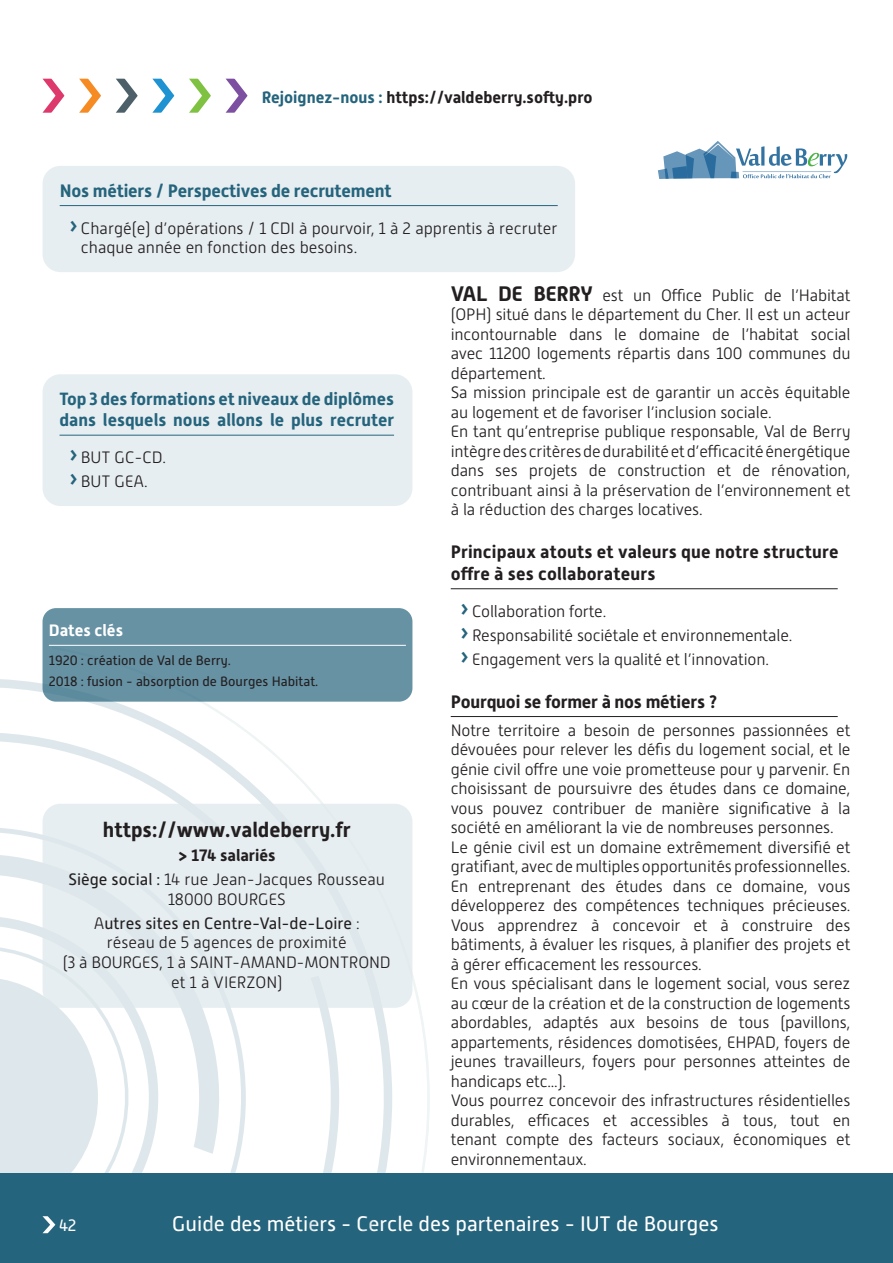
<style>
.page{position:relative;width:893px;height:1263px;background:#fff}
.page>*{position:absolute;margin:0;border:0;box-sizing:border-box;transform-origin:0 0}
.t1{font:21px "Alwyn New";color:#fff}
.t2{font:700 21px "Alwyn New";color:#231f20}
.ITEM{font:700 18px/21.6px "Alwyn New";letter-spacing:.01em;color:#231f20}
.ITEM_bleu{font:700 18px "Alwyn New";letter-spacing:-.01em;color:#25647d}
.ITEM-2{font:700 18px "Alwyn New";letter-spacing:-.01em;color:#231f20}
.ITEM_bleu-2{font:700 17.7px/21.6px "Alwyn New";color:#25647d}
.t3{font:300 16.5px/19.5px "Alwyn New";letter-spacing:-.01em;color:#231f20;text-align:justify}
.t4{font:700 16.5px "Alwyn New";color:#231f20}
.t5{font:16.5px "Alwyn New";color:#231f20}
.Dates_clés_blanc{font:700 16.5px "Alwyn New";color:#fff}
.t6{font:16.5px "Alwyn New";color:#fff}
.Paragraphe_dates_cles{font:13.5px "Alwyn New";color:#231f20}
.s1{color:#25647d}
.s2{font-weight:400;font-size:28.5px;color:#25647d}
.s3{font-weight:400}
.s4{font-weight:300}
.s5{font-weight:700;font-size:21px}
</style>
<div class="page">
<div style="left:0;top:1174px;width:893px;height:89px;background:#25647d"></div>
<svg style="left:0;top:646px;width:431px;height:528px"></svg>
<svg style="left:0;top:946px;width:143px;height:288px"></svg>
<hr style="left:451px;top:588px;width:387px;height:1px;background:#231f20">
<hr style="left:451px;top:716px;width:387px;height:1px;background:#231f20">
<div style="left:43px;top:166px;width:532px;height:106px;background:#e7eef1;border-radius:18px"></div>
<hr style="left:60px;top:205px;width:498px;height:1px;background:#25647d">
<div style="left:43px;top:374px;width:369px;height:132px;background:#e7eef1;border-radius:18px"></div>
<hr style="left:60px;top:435px;width:334px;height:1px;background:#25647d">
<div style="left:43px;top:804px;width:369px;height:204px;background:#e7eef1;border-radius:18px"></div>
<svg style="left:658px;top:141px;width:189px;height:38px"></svg>
<div style="left:43px;top:608px;width:369px;height:94px;background:#6692a4;border-radius:14px"></div>
<hr style="left:49px;top:645px;width:357px;height:1px;background:#fff">
<svg style="left:43px;top:79px;width:21px;height:34px"></svg>
<svg style="left:79px;top:79px;width:22px;height:34px"></svg>
<svg style="left:116px;top:79px;width:22px;height:34px"></svg>
<svg style="left:152px;top:79px;width:22px;height:34px"></svg>
<svg style="left:189px;top:79px;width:22px;height:34px"></svg>
<svg style="left:226px;top:79px;width:21px;height:34px"></svg>
<p class="t4" style="left:262px;top:88px;width:332px"><span class="s1">Rejoignez-nous :</span> https://valdeberry.softy.pro</p>
<p class="ITEM_bleu" style="left:60px;top:180px;width:333px">Nos métiers / Perspectives de recrutement</p>
<p class="t3" style="left:81px;top:218px;width:478px;text-indent:-13px"><span class="s2">›</span>Chargé(e) d’opérations / 1 CDI à pourvoir, 1 à 2 apprentis à recruter chaque année en fonction des besoins.</p>
<p class="ITEM_bleu-2" style="left:60px;top:388px;width:336px">Top 3 des formations et niveaux de diplômes dans lesquels nous allons le plus recruter</p>
<p class="t3" style="left:68px;top:448px;width:100px"><span class="s2">›</span>BUT GC-CD.</p>
<p class="t3" style="left:68px;top:472px;width:81px"><span class="s2">›</span>BUT GEA.</p>
<p class="Dates_clés_blanc" style="left:49px;top:621px;width:76px">Dates clés</p>
<p class="Paragraphe_dates_cles" style="left:49px;top:653px;width:184px">1920 : création de Val de Berry.</p>
<p class="Paragraphe_dates_cles" style="left:49px;top:674px;width:271px">2018 : fusion - absorption de Bourges Habitat.</p>
<p class="t2" style="left:103px;top:817px;width:249px">https://www.valdeberry.fr</p>
<p class="t4" style="left:178px;top:845px;width:99px">&gt; 174 salariés</p>
<p class="t3" style="left:68px;top:869px;width:318px;text-align:center"><span class="s3">Siège social :</span> 14 rue Jean-Jacques Rousseau<br>18000 BOURGES</p>
<p class="t5" style="left:94px;top:914px;width:268px"><span class="s4">A</span>utres sites en Centre-Val-de-Loire <span class="s4">:</span></p>
<p class="t3" style="left:107px;top:933px;width:241px">réseau de 5 agences de proximité</p>
<p class="t3" style="left:63px;top:953px;width:329px;text-align:center">(3 à BOURGES, 1 à SAINT-AMAND-MONTROND et 1 à VIERZON)</p>
<p class="t3" style="left:451px;top:285px;width:401px"><span class="s5">VAL DE BERRY</span> est un Office Public de l’Habitat (OPH) situé dans le département du Cher. Il est un acteur incontournable dans le domaine de l’habitat social avec 11200 logements répartis dans 100 communes du département.</p>
<p class="t3" style="left:451px;top:383px;width:401px">Sa mission principale est de garantir un accès équitable au logement et de favoriser l’inclusion sociale.</p>
<p class="t3" style="left:451px;top:422px;width:401px">En tant qu’entreprise publique responsable, Val de Berry intègre des critères de durabilité et d’efficacité énergétique dans ses projets de construction et de rénovation, contribuant ainsi à la préservation de l’environnement et à la réduction des charges locatives.</p>
<p class="ITEM" style="left:451px;top:541px;width:389px">Principaux atouts et valeurs que notre structure offre à ses collaborateurs</p>
<p class="t3" style="left:459px;top:601px;width:149px"><span class="s2">›</span>Collaboration forte.</p>
<p class="t3" style="left:459px;top:625px;width:335px"><span class="s2">›</span>Responsabilité sociétale et environnementale.</p>
<p class="t3" style="left:459px;top:649px;width:311px"><span class="s2">›</span>Engagement vers la qualité et l’innovation.</p>
<p class="ITEM-2" style="left:451px;top:691px;width:268px">Pourquoi se former à nos métiers ?</p>
<p class="t3" style="left:451px;top:720px;width:401px">Notre territoire a besoin de personnes passionnées et dévouées pour relever les défis du logement social, et le génie civil offre une voie prometteuse pour y parvenir. En choisissant de poursuivre des études dans ce domaine, vous pouvez contribuer de manière significative à la société en améliorant la vie de nombreuses personnes.</p>
<p class="t3" style="left:451px;top:837px;width:401px">Le génie civil est un domaine extrêmement diversifié et gratifiant, avec de multiples opportunités professionnelles.<br>En entreprenant des études dans ce domaine, vous développerez des compétences techniques précieuses.<br>Vous apprendrez à concevoir et à construire des bâtiments, à évaluer les risques, à planifier des projets et à gérer efficacement les ressources.</p>
<p class="t3" style="left:451px;top:974px;width:401px">En vous spécialisant dans le logement social, vous serez au cœur de la création et de la construction de logements abordables, adaptés aux besoins de tous (pavillons, appartements, résidences domotisées, EHPAD, foyers de jeunes travailleurs, foyers pour personnes atteintes de handicaps etc...).</p>
<p class="t3" style="left:451px;top:1091px;width:401px">Vous pourrez concevoir des infrastructures résidentielles durables, efficaces et accessibles à tous, tout en tenant compte des facteurs sociaux, économiques et environnementaux.</p>
<p class="t6" style="left:59px;top:1216px;width:19px">42</p>
<p class="t1" style="left:172px;top:1211px;width:548px">Guide des métiers - Cercle des partenaires - IUT de Bourges</p>
</div>
